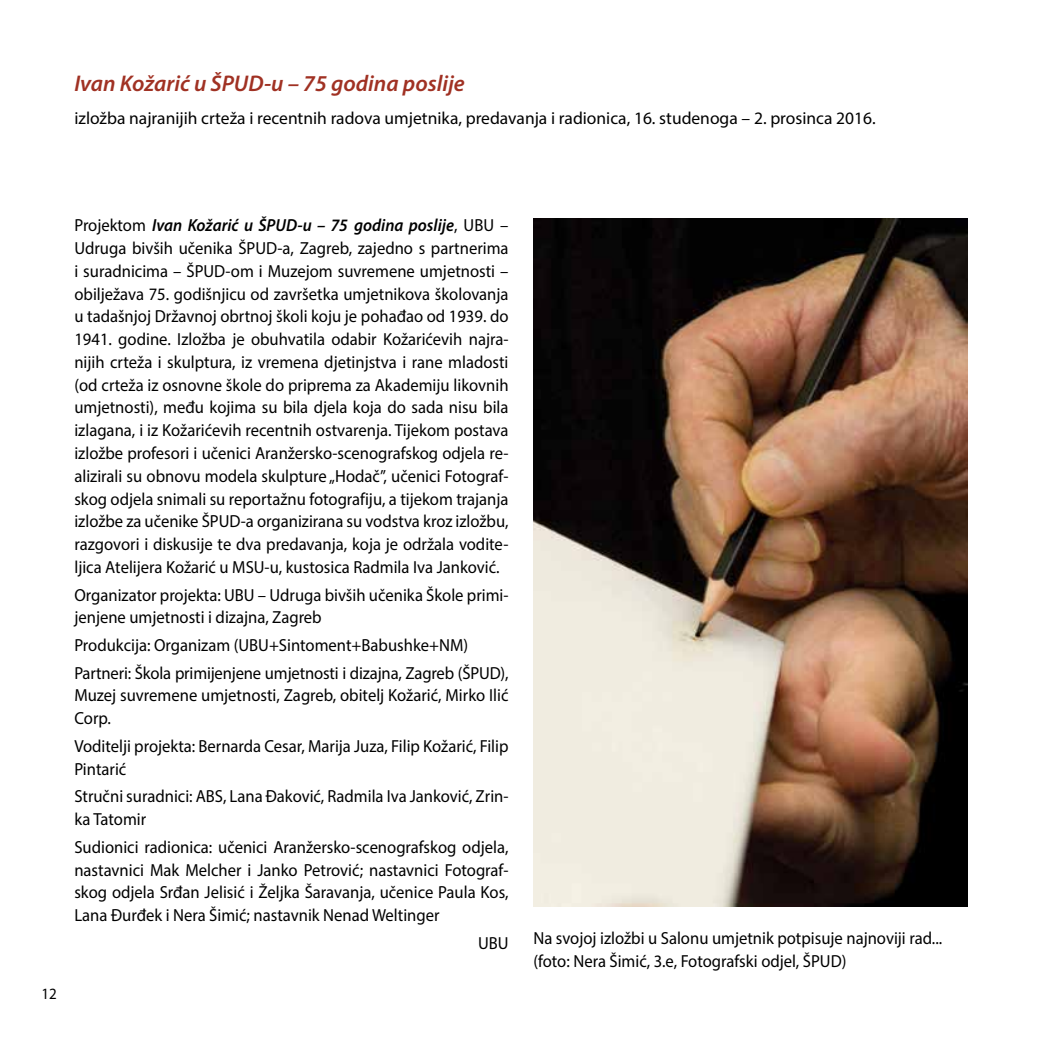
<style>
.page{position:relative;width:1042px;height:1042px;background:#fff}
.page>*{position:absolute;margin:0;border:0;box-sizing:border-box;transform-origin:0 0}
.t1{font:italic 600 22.75px "Myriad Pro";color:#a03123}
.t2{font:17.5px/22.8px "Myriad Pro";color:#000;scale:.95 1}
.t3{font:17.5px "Myriad Pro";color:#000}
.t4{font:15.75px "Myriad Pro";color:#000;scale:.95 1}
.s1{font-weight:600;font-style:italic}
</style>
<div class="page">
<img style="left:533px;top:218px;width:434px;height:689px">
<h1 class="t1" style="left:74px;top:69px;width:392px">Ivan Kožarić u ŠPUD-u – 75 godina poslije</h1>
<p class="t3" style="left:74px;top:107px;width:803px">izložba najranijih crteža i recentnih radova umjetnika, predavanja i radionica, 16. studenoga – 2. prosinca 2016.</p>
<p class="t4" style="left:42px;top:984px;width:18px">12</p>
<p class="t2" style="left:74px;top:214px;width:458px;text-align:justify">Projektom <span class="s1">Ivan Kožarić u ŠPUD-u – 75 godina poslije</span>, UBU – Udruga bivših učenika ŠPUD-a, Zagreb, zajedno s partnerima i suradnicima – ŠPUD-om i Muzejom suvremene umjetnosti – obilježava 75. godišnjicu od završetka umjetnikova školovanja u tadašnjoj Državnoj obrtnoj školi koju je pohađao od 1939. do 1941. godine. Izložba je obuhvatila odabir Kožarićevih najra&shy;nijih crteža i skulptura, iz vremena djetinjstva i rane mladosti (od crteža iz osnovne škole do priprema za Akademiju likovnih umjetnosti), među kojima su bila djela koja do sada nisu bila izlagana, i iz Kožarićevih recentnih ostvarenja. Tijekom postava izložbe profesori i učenici Aranžersko-scenografskog odjela re&shy;alizirali su obnovu modela skulpture „Hodač”, učenici Fotograf&shy;skog odjela snimali su reportažnu fotografiju, a tijekom trajanja izložbe za učenike ŠPUD-a organizirana su vodstva kroz izložbu, razgovori i diskusije te dva predavanja, koja je održala vodite&shy;ljica Atelijera Kožarić u MSU-u, kustosica Radmila Iva Janković.</p>
<p class="t2" style="left:74px;top:583px;width:458px">Organizator projekta: UBU – Udruga bivših učenika Škole primi&shy;jenjene umjetnosti i dizajna, Zagreb</p>
<p class="t2" style="left:74px;top:631px;width:458px;line-height:27.7px">Produkcija: Organizam (UBU+Sintoment+Babushke+NM)<br>Partneri: Škola primijenjene umjetnosti i dizajna, Zagreb (ŠPUD),</p>
<p class="t2" style="left:74px;top:684px;width:458px">Muzej suvremene umjetnosti, Zagreb, obitelj Kožarić, Mirko Ilić<br>Corp.</p>
<p class="t2" style="left:74px;top:734px;width:458px">Voditelji projekta: Bernarda Cesar, Marija Juza, Filip Kožarić, Filip<br>Pintarić</p>
<p class="t2" style="left:74px;top:785px;width:458px">Stručni suradnici: ABS, Lana Đaković, Radmila Iva Janković, Zrin&shy;ka Tatomir</p>
<p class="t2" style="left:74px;top:835px;width:458px;text-align:justify">Sudionici radionica: učenici Aranžersko-scenografskog odjela, nastavnici Mak Melcher i Janko Petrović; nastavnici Fotograf&shy;skog odjela Srđan Jelisić i Željka Šaravanja, učenice Paula Kos, Lana Đurđek i Nera Šimić; nastavnik Nenad Weltinger</p>
<p class="t2" style="left:478px;top:931px;width:34px">UBU</p>
<p class="t2" style="left:533px;top:926px;width:432px">Na svojoj izložbi u Salonu umjetnik potpisuje najnoviji rad... (foto: Nera Šimić, 3.e, Fotografski odjel, ŠPUD)</p>
</div>
